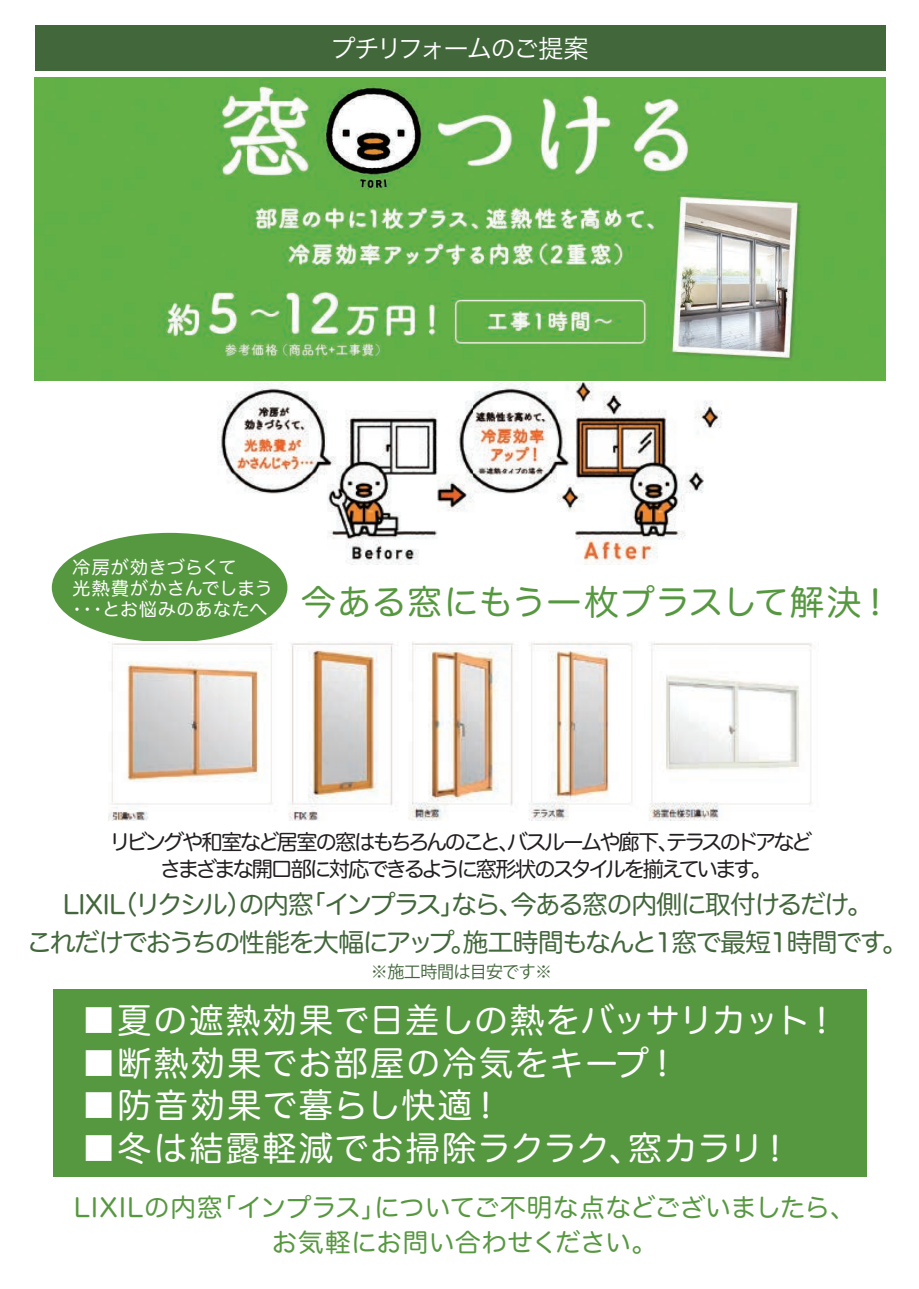
<style>
.page{position:relative;width:919px;height:1289px;background:#fff}
.page>*{position:absolute;margin:0;border:0;box-sizing:border-box;transform-origin:0 0}
.t1{font:34.5px "Hira Maru Pro N W4";letter-spacing:.02em;color:#569840}
.t2{font:34.05px "Hira Maru Pro N W4";letter-spacing:.045em;color:#fff}
.t3{font:34.05px "Hira Maru Pro N W4";letter-spacing:.025em;color:#fff}
.t4{font:25.8px/38.2px "Hira Maru Pro N W4";letter-spacing:-.06em;color:#42673b;text-align:center}
.t5{font:25.5px/34.5px "Hira Maru Pro N W4";letter-spacing:.01em;color:#569840;text-align:center}
.t6{font:25.5px "Hira Kaku Pro W3";letter-spacing:-.08em;color:#fff}
.t7{font:21.3px/27px "Hira Maru Pro N W4";letter-spacing:-.13em;color:#231f20;text-align:center}
.t8{font:18px/21px "Hira Maru Pro N W4";letter-spacing:.02em;color:#fff}
.t9{font:16.95px "Koz Go Pr 6 N";letter-spacing:-.025em;color:#42673b}
</style>
<div class="page">
<img style="left:217px;top:383px;width:505px;height:181px">
<div style="left:35px;top:26px;width:850px;height:45px;background:#42673b"></div>
<div style="left:53px;top:989px;width:813px;height:187px;background:#569840"></div>
<div style="left:52px;top:533px;width:235px;height:109px;background:#569840;border-radius:50%"></div>
<img style="left:35px;top:78px;width:850px;height:303px">
<img style="left:108px;top:641px;width:704px;height:179px">
<p class="t6" style="left:330px;top:26px;width:260px">プチリフォームのご提案</p>
<p class="t8" style="left:68px;top:556px;width:206px">冷房が効きづらくて<br>光熱費がかさんでしまう・・・とお悩みのあなたへ</p>
<h1 class="t1" style="left:301px;top:571px;width:593px">今ある窓にもう一枚プラスして解決！</h1>
<p class="t7" style="left:109px;top:827px;width:704px">リビングや和室など居室の窓はもちろんのこと、バスルームや廊下、テラスのドアなどさまざまな開口部に対応できるように窓形状のスタイルを揃えています。</p>
<p class="t4" style="left:27px;top:883px;width:882px">LIXIL（リクシル）の内窓「インプラス」なら、今ある窓の内側に取付けるだけ。<br>これだけでおうちの性能を大幅にアップ。施工時間もなんと1窓で最短1時間です。</p>
<p class="t9" style="left:371px;top:962px;width:183px">※施工時間は目安です※</p>
<h2 class="t3" style="left:82px;top:990px;width:758px">■夏の遮熱効果で日差しの熱をバッサリカット！</h2>
<h2 class="t2" style="left:82px;top:1033px;width:599px">■断熱効果でお部屋の冷気をキープ！</h2>
<h2 class="t2" style="left:82px;top:1075px;width:422px">■防音効果で暮らし快適！</h2>
<h2 class="t2" style="left:82px;top:1118px;width:711px">■冬は結露軽減でお掃除ラクラク、窓カラリ！</h2>
<p class="t5" style="left:74px;top:1188px;width:783px">LIXILの内窓「インプラス」についてご不明な点などございましたら、お気軽にお問い合わせください。</p>
</div>
